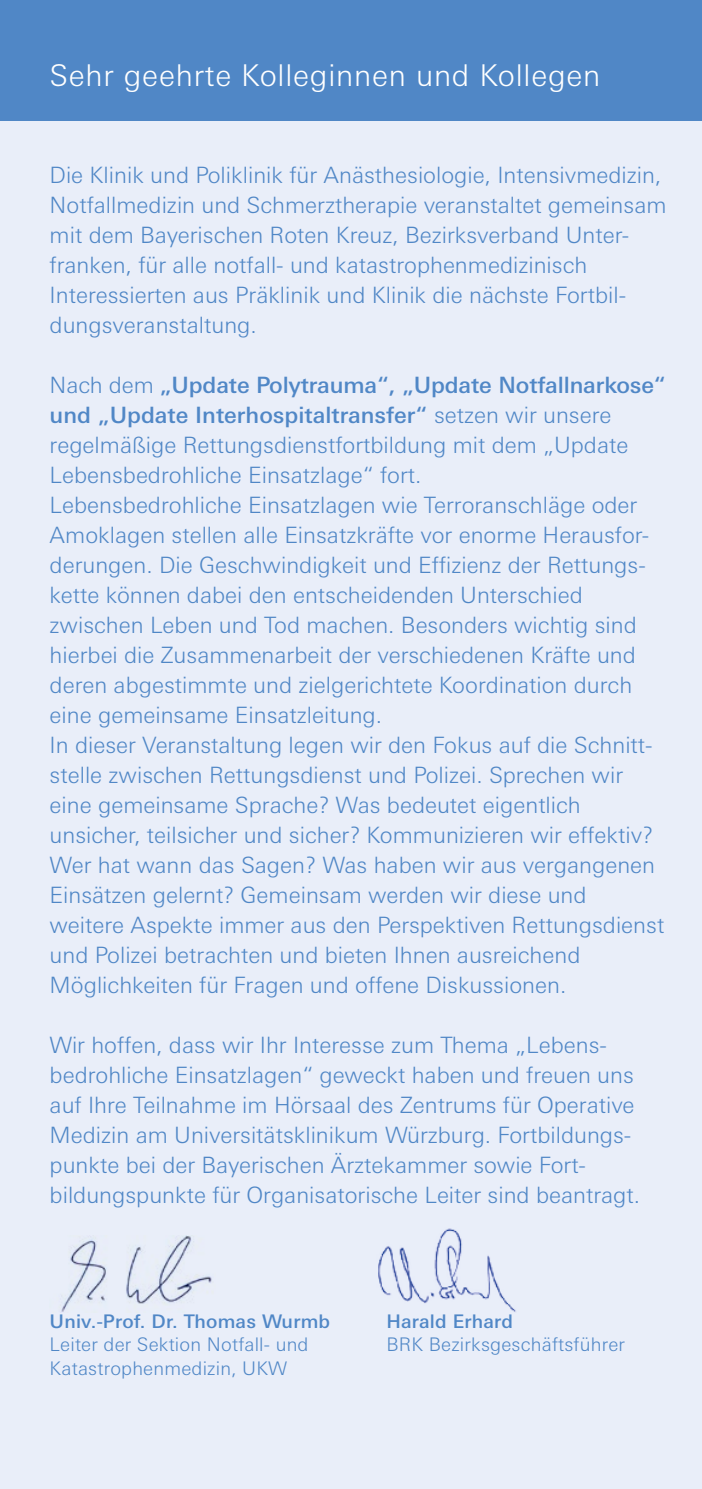
<style>
.page{position:relative;width:702px;height:1489px;background:#fff}
.page>*{position:absolute;margin:0;border:0;box-sizing:border-box;transform-origin:0 0}
.h2__Rubrikhead_weiß{font:300 30px "Univers Next Pro";letter-spacing:.025em;color:#fff}
.p_Body_blau{font:300 22.5px/30px "Univers Next Pro";color:#5087c6}
.p_Body_blau-2{font:300 18.75px/23.8px "Univers Next Pro";letter-spacing:.01em;color:#5087c6}
.p_Body_blau-3{font:500 18.75px "Univers Next Pro";letter-spacing:.01em;color:#5087c6}
.s1{font-weight:500}
</style>
<div class="page">
<div style="left:0;top:120px;width:702px;height:1368px;background:#e9eef9"></div>
<div style="left:0;top:0;width:702px;height:120px;background:#5087c6"></div>
<img style="left:61px;top:1235px;width:151px;height:77px">
<img style="left:378px;top:1228px;width:138px;height:84px">
<h2 class="h2__Rubrikhead_weiß" style="left:50px;top:58px;width:552px">Sehr geehrte Kolleginnen und Kollegen</h2>
<p class="p_Body_blau" style="left:50px;top:159px;width:618px">Die Klinik und Poliklinik für Anästhesiologie, Intensivmedizin, Notfallmedizin und Schmerztherapie veranstaltet gemeinsam mit dem Bayerischen Roten Kreuz, Bezirksverband Unter&shy;franken, für alle notfall- und katastrophenmedizinisch Interessierten aus Präklinik und Klinik die nächste Fortbil&shy;dungsveranstaltung.</p>
<p class="p_Body_blau" style="left:50px;top:369px;width:617px">Nach dem <span class="s1">„Update Polytrauma“, „Update Notfallnarkose“ und „Update Interhospitaltransfer“</span> setzen wir unsere regelmäßige Rettungsdienstfortbildung mit dem „Update Lebensbedrohliche Einsatzlage“ fort.</p>
<p class="p_Body_blau" style="left:50px;top:489px;width:601px">Lebensbedrohliche Einsatzlagen wie Terroranschläge oder Amoklagen stellen alle Einsatzkräfte vor enorme Herausfor&shy;derungen. Die Geschwindigkeit und Effizienz der Rettungs&shy;kette können dabei den entscheidenden Unterschied zwischen Leben und Tod machen. Besonders wichtig sind hierbei die Zusammenarbeit der verschiedenen Kräfte und deren abgestimmte und zielgerichtete Koordination durch eine gemeinsame Einsatzleitung.</p>
<p class="p_Body_blau" style="left:50px;top:729px;width:616px">In dieser Veranstaltung legen wir den Fokus auf die Schnitt&shy;stelle zwischen Rettungsdienst und Polizei. Sprechen wir eine gemeinsame Sprache? Was bedeutet eigentlich unsicher, teilsicher und sicher? Kommunizieren wir effektiv?<br>Wer hat wann das Sagen? Was haben wir aus vergangenen Einsätzen gelernt? Gemeinsam werden wir diese und weitere Aspekte immer aus den Perspektiven Rettungsdienst und Polizei betrachten und bieten Ihnen ausreichend Möglichkeiten für Fragen und offene Diskussionen.</p>
<p class="p_Body_blau" style="left:50px;top:1029px;width:592px">Wir hoffen, dass wir Ihr Interesse zum Thema „Lebens&shy;bedrohliche Einsatzlagen“ geweckt haben und freuen uns auf Ihre Teilnahme im Hörsaal des Zentrums für Operative Medizin am Universitätsklinikum Würzburg. Fortbildungs&shy;punkte bei der Bayerischen Ärztekammer sowie Fort&shy;bildungspunkte für Organisatorische Leiter sind beantragt.</p>
<p class="p_Body_blau-3" style="left:50px;top:1309px;width:282px">Univ.-Prof. Dr. Thomas Wurmb</p>
<p class="p_Body_blau-2" style="left:50px;top:1332px;width:260px">Leiter der Sektion Notfall- und<br>Katastrophenmedizin, UKW</p>
<p class="p_Body_blau-3" style="left:386px;top:1309px;width:128px">Harald Erhard</p>
<p class="p_Body_blau-2" style="left:386px;top:1332px;width:240px">BRK Bezirksgeschäftsführer</p>
</div>
